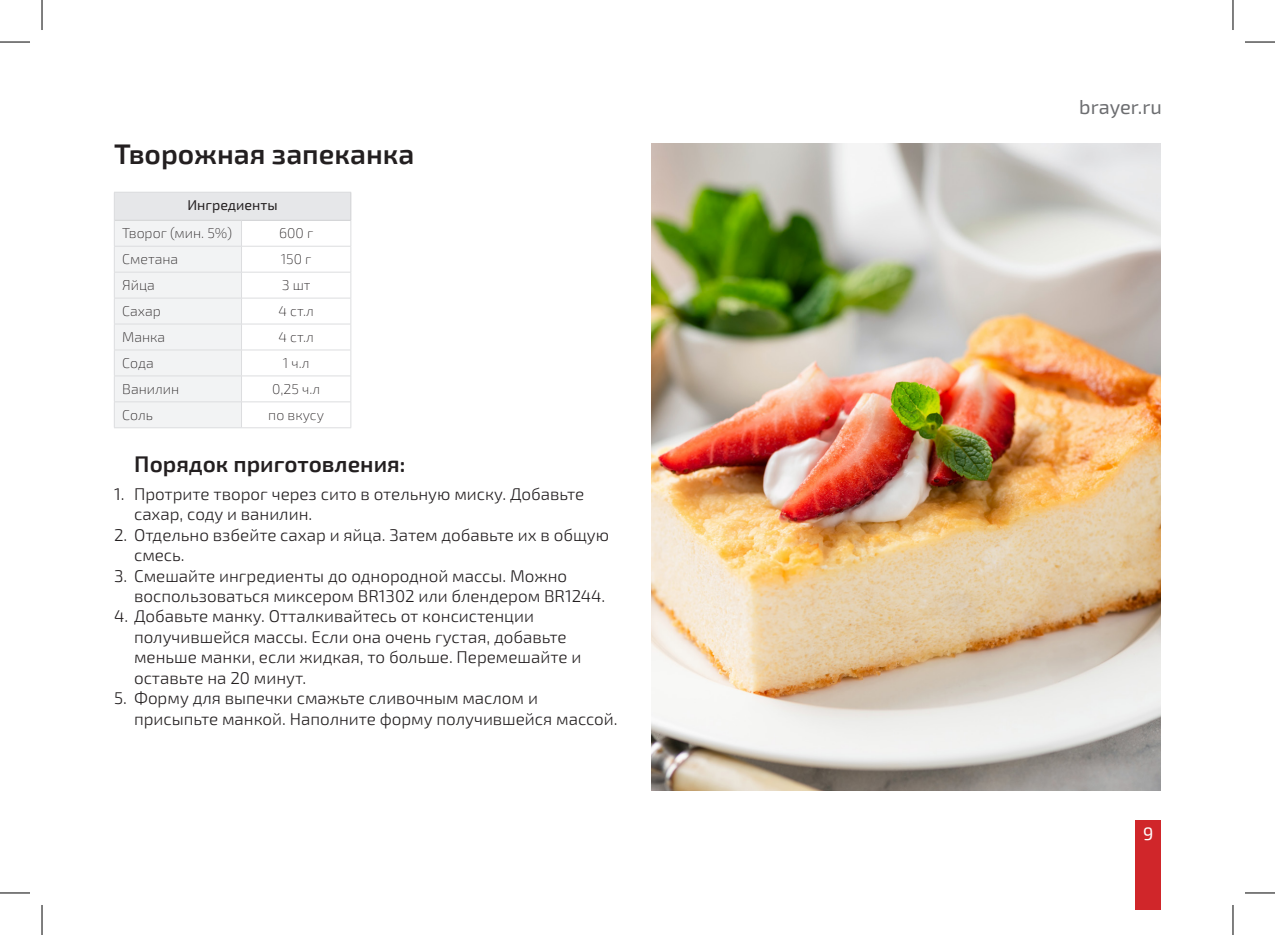
<style>
.page{position:relative;width:1275px;height:935px;background:#fff}
.page>*{position:absolute;margin:0;border:0;box-sizing:border-box;transform-origin:0 0}
.t1{font:600 28.4px "Exo 2";color:#231f20}
.t2{font:600 22.6px "Exo 2";color:#231f20}
.t3{font:20px "Exo 2.0";color:#6c6d70}
.t4{font:18px "Exo 2";color:#fff}
.t5{font:300 17px/20.4px "Exo 2.0";color:#231f20}
.t6{font:200 14.2px "Exo 2.0";color:#231f20}
.t7{font:14.2px "Exo 2.0";color:#231f20}
</style>
<div class="page">
<div style="left:1135px;top:820px;width:26px;height:89px;background:#d0262a"></div>
<div style="left:114px;top:192px;width:237px;height:28px;background:#e6e7e9"></div>
<hr style="left:241px;top:192px;width:110px;height:1px;background:#dcdddf">
<hr style="left:241px;top:220px;width:110px;height:1px;background:#d1d2d4">
<hr style="left:241px;top:246px;width:110px;height:1px;background:#dcdddf">
<hr style="left:241px;top:272px;width:110px;height:1px;background:#dcdddf">
<hr style="left:241px;top:298px;width:110px;height:1px;background:#dcdddf">
<hr style="left:241px;top:323px;width:110px;height:1px;background:#dcdddf">
<hr style="left:241px;top:349px;width:110px;height:1px;background:#dcdddf">
<hr style="left:241px;top:375px;width:110px;height:1px;background:#dcdddf">
<hr style="left:241px;top:401px;width:110px;height:1px;background:#dcdddf">
<svg style="left:114px;top:220px;width:128px;height:207px"></svg>
<svg style="left:350px;top:193px;width:1px;height:234px"></svg>
<hr style="left:114px;top:427px;width:127px;height:1px;background:#dcdddf">
<hr style="left:241px;top:427px;width:110px;height:1px;background:#dcdddf">
<img style="left:651px;top:144px;width:510px;height:646px">
<hr style="left:0;top:42px;width:30px;height:1px;background:#000">
<hr style="left:1245px;top:42px;width:30px;height:1px;background:#000">
<hr style="left:0;top:892px;width:30px;height:1px;background:#000">
<hr style="left:1245px;top:892px;width:30px;height:1px;background:#000">
<hr style="left:42px;top:0;width:1px;height:30px;background:#000">
<hr style="left:42px;top:904px;width:1px;height:30px;background:#000">
<hr style="left:1232px;top:0;width:1px;height:30px;background:#000">
<hr style="left:1232px;top:904px;width:1px;height:30px;background:#000">
<h1 class="t1" style="left:114px;top:137px;width:302px">Творожная запеканка</h1>
<p class="t7" style="left:187px;top:197px;width:92px">Ингредиенты</p>
<p class="t6" style="left:122px;top:225px;width:111px">Творог (мин. 5%)</p>
<p class="t6" style="left:279px;top:225px;width:36px">600 г</p>
<p class="t6" style="left:122px;top:251px;width:57px">Сметана</p>
<p class="t6" style="left:281px;top:251px;width:32px">150 г</p>
<p class="t6" style="left:122px;top:277px;width:34px">Яйца</p>
<p class="t6" style="left:282px;top:277px;width:30px">3 шт</p>
<p class="t6" style="left:122px;top:303px;width:40px">Сахар</p>
<p class="t6" style="left:278px;top:303px;width:37px">4 ст.л</p>
<p class="t6" style="left:122px;top:329px;width:45px">Манка</p>
<p class="t6" style="left:278px;top:329px;width:37px">4 ст.л</p>
<p class="t6" style="left:122px;top:355px;width:33px">Сода</p>
<p class="t6" style="left:283px;top:355px;width:28px">1 ч.л</p>
<p class="t6" style="left:122px;top:380px;width:58px">Ванилин</p>
<p class="t6" style="left:272px;top:380px;width:49px">0,25 ч.л</p>
<p class="t6" style="left:122px;top:406px;width:32px">Соль</p>
<p class="t6" style="left:268px;top:406px;width:57px">по вкусу</p>
<h2 class="t2" style="left:134px;top:451px;width:273px">Порядок приготовления:</h2>
<p class="t5" style="left:134px;top:484px;width:452px;text-indent:-20px">1. Протрите творог через сито в отельную миску. Добавьте сахар, соду и ванилин.</p>
<p class="t5" style="left:134px;top:525px;width:476px;text-indent:-20px">2. Отдельно взбейте сахар и яйца. Затем добавьте их в общую смесь.</p>
<p class="t5" style="left:134px;top:565px;width:473px;text-indent:-20px">3. Смешайте ингредиенты до однородной массы. Можно воспользоваться миксером BR1302 или блендером BR1244.</p>
<p class="t5" style="left:134px;top:606px;width:449px;text-indent:-20px">4. Добавьте манку. Отталкивайтесь от консистенции получившейся массы. Если она очень густая, добавьте меньше манки, если жидкая, то больше. Перемешайте и оставьте на 20 минут.</p>
<p class="t5" style="left:134px;top:688px;width:485px;text-indent:-20px">5. Форму для выпечки смажьте сливочным маслом и присыпьте манкой. Наполните форму получившейся массой.</p>
<p class="t3" style="left:1079px;top:95px;width:84px">brayer.ru</p>
<p class="t4" style="left:1143px;top:822px;width:12px">9</p>
</div>
